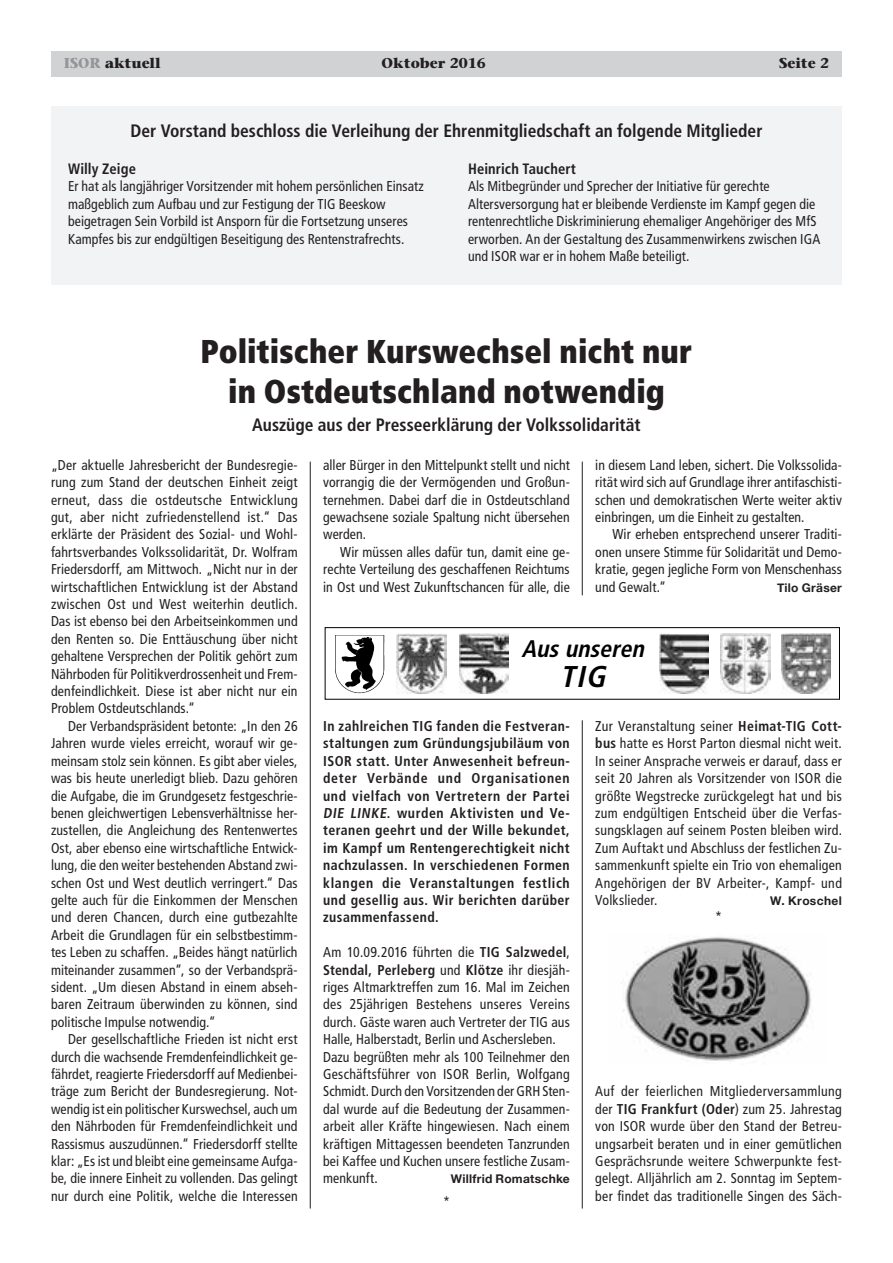
<style>
.page{position:relative;width:893px;height:1263px;background:#fff}
.page>*{position:absolute;margin:0;border:0;box-sizing:border-box;transform-origin:0 0}
.t1{font:900 condensed 33px/39.6px "Frutiger LT Std";letter-spacing:.005em;color:#231f20;text-align:center}
.t2{font:italic 700 condensed 30px "Frutiger";color:#000}
.t3{font:italic 700 condensed 24px "Frutiger";color:#000}
.t4{font:700 condensed 18px "Frutiger LT Std";color:#231f20}
.t5{font:700 condensed 15px "Frutiger LT Std";letter-spacing:.01em;color:#231f20}
.t6{font:condensed 14.25px/17.4px "Frutiger LT Std";letter-spacing:.005em;color:#231f20;text-align:justify}
.t7{font:700 condensed 14.25px/17.4px "Frutiger LT Std";letter-spacing:.03em;color:#231f20;text-align:justify}
.t8{font:700 14.25px "Stone Serif Std";color:#231f20}
.t9{font:700 12px "Helvetica Neue";letter-spacing:.025em;color:#231f20}
.s1{color:#939598}
.s2{font-weight:700}
</style>
<div class="page">
<div style="left:51px;top:51px;width:791px;height:26px;background:#d1d2d4"></div>
<div style="left:51px;top:106px;width:791px;height:179px;background:#f2f3f4"></div>
<hr style="left:582px;top:462px;width:1px;height:133px;background:#231f20">
<hr style="left:582px;top:720px;width:1px;height:488px;background:#231f20">
<hr style="left:310px;top:462px;width:1px;height:746px;background:#231f20">
<img style="left:621px;top:937px;width:190px;height:124px">
<div style="left:325px;top:627px;width:515px;height:73px;border:1px solid #000"></div>
<img style="left:335px;top:635px;width:49px;height:59px">
<img style="left:396px;top:634px;width:50px;height:59px">
<img style="left:459px;top:634px;width:49px;height:59px">
<img style="left:659px;top:634px;width:49px;height:59px">
<img style="left:720px;top:634px;width:50px;height:59px">
<img style="left:781px;top:634px;width:49px;height:59px">
<p class="t8" style="left:64px;top:54px;width:99px"><span class="s1">ISOR</span> aktuell</p>
<p class="t8" style="left:382px;top:54px;width:106px">Oktober 2016</p>
<p class="t8" style="left:779px;top:54px;width:52px">Seite 2</p>
<p class="t4" style="left:130px;top:120px;width:633px">Der Vorstand beschloss die Verleihung der Ehrenmitgliedschaft an folgende Mitglieder</p>
<p class="t5" style="left:68px;top:160px;width:69px">Willy Zeige</p>
<p class="t6" style="left:68px;top:178px;width:357px;text-align:left">Er hat als langjähriger Vorsitzender mit hohem persönlichen Einsatz maßgeblich zum Aufbau und zur Festigung der TIG Beeskow beigetragen Sein Vorbild ist Ansporn für die Fortsetzung unseres Kampfes bis zur endgültigen Beseitigung des Rentenstrafrechts.</p>
<p class="t5" style="left:468px;top:160px;width:110px">Heinrich Tauchert</p>
<p class="t6" style="left:468px;top:178px;width:354px;text-align:left">Als Mitbegründer und Sprecher der Initiative für gerechte Altersversorgung hat er bleibende Verdienste im Kampf gegen die rentenrechtliche Diskriminierung ehemaliger Angehöriger des MfS erworben. An der Gestaltung des Zusammenwirkens zwischen IGA und ISOR war er in hohem Maße beteiligt.</p>
<h1 class="t1" style="left:201px;top:332px;width:493px">Politischer Kurswechsel nicht nur in Ostdeutschland notwendig</h1>
<p class="t4" style="left:252px;top:414px;width:390px">Auszüge aus der Presseerklärung der Volkssolidarität</p>
<p class="t6" style="left:51px;top:456px;width:248px">„Der aktuelle Jahresbericht der Bundesregie&shy;rung zum Stand der deutschen Einheit zeigt erneut, dass die ostdeutsche Entwicklung gut, aber nicht zufriedenstellend ist.“ Das erklärte der Präsident des Sozial- und Wohl&shy;fahrtsverbandes Volkssolidarität, Dr. Wolfram Friedersdorff, am Mittwoch. „Nicht nur in der wirtschaftlichen Entwicklung ist der Abstand zwischen Ost und West weiterhin deutlich.<br>Das ist ebenso bei den Arbeitseinkommen und den Renten so. Die Enttäuschung über nicht gehaltene Versprechen der Politik gehört zum Nährboden für Politikverdrossenheit und Frem&shy;denfeindlichkeit. Diese ist aber nicht nur ein Problem Ostdeutschlands.“</p>
<p class="t6" style="left:51px;top:717px;width:248px;text-indent:17px">Der Verbandspräsident betonte: „In den 26<br>Jahren wurde vieles erreicht, worauf wir ge&shy;meinsam stolz sein können. Es gibt aber vieles, was bis heute unerledigt blieb. Dazu gehören die Aufgabe, die im Grundgesetz festgeschrie&shy;benen gleichwertigen Lebensverhältnisse her&shy;zustellen, die Angleichung des Rentenwertes Ost, aber ebenso eine wirtschaftliche Entwick&shy;lung, die den weiter bestehenden Abstand zwi&shy;schen Ost und West deutlich verringert.“ Das gelte auch für die Einkommen der Menschen und deren Chancen, durch eine gutbezahlte Arbeit die Grundlagen für ein selbstbestimm&shy;tes Leben zu schaffen. „Beides hängt natürlich miteinander zusammen“, so der Verbandsprä&shy;sident. „Um diesen Abstand in einem abseh&shy;baren Zeitraum überwinden zu können, sind politische Impulse notwendig.“</p>
<p class="t6" style="left:51px;top:1030px;width:248px;text-indent:17px">Der gesellschaftliche Frieden ist nicht erst durch die wachsende Fremdenfeindlichkeit ge&shy;fährdet, reagierte Friedersdorff auf Medienbei&shy;träge zum Bericht der Bundesregierung. Not&shy;wendig ist ein politischer Kurswechsel, auch um den Nährboden für Fremdenfeindlichkeit und Rassismus auszudünnen.“ Friedersdorff stellte klar: „Es ist und bleibt eine gemeinsame Aufga&shy;be, die innere Einheit zu vollenden. Das gelingt nur durch eine Politik, welche die Interessen</p>
<p class="t6" style="left:323px;top:456px;width:248px">aller Bürger in den Mittelpunkt stellt und nicht vorrangig die der Vermögenden und Großun&shy;ternehmen. Dabei darf die in Ostdeutschland gewachsene soziale Spaltung nicht übersehen werden.</p>
<p class="t6" style="left:323px;top:543px;width:248px;text-indent:17px">Wir müssen alles dafür tun, damit eine ge&shy;rechte Verteilung des geschaffenen Reichtums in Ost und West Zukunftschancen für alle, die</p>
<p class="t6" style="left:595px;top:456px;width:248px">in diesem Land leben, sichert. Die Volkssolida&shy;rität wird sich auf Grundlage ihrer antifaschisti&shy;schen und demokratischen Werte weiter aktiv einbringen, um die Einheit zu gestalten.</p>
<p class="t6" style="left:595px;top:526px;width:248px;text-indent:17px">Wir erheben entsprechend unserer Traditi&shy;onen unsere Stimme für Solidarität und Demo&shy;kratie, gegen jegliche Form von Menschenhass und Gewalt.“</p>
<p class="t9" style="left:777px;top:578px;width:66px">Tilo Gräser</p>
<h3 class="t3" style="left:521px;top:635px;width:130px">Ausunseren</h3>
<h2 class="t2" style="left:560px;top:659px;width:54px">TIG</h2>
<p class="t7" style="left:323px;top:717px;width:248px">In zahlreichen TIG fanden die Festveran&shy;staltungen zum Gründungsjubiläum von ISOR statt. Unter Anwesenheit befreun&shy;deter Verbände und Organisationen und vielfach von Vertretern der Partei DIE LINKE. wurden Aktivisten und Ve&shy;teranen geehrt und der Wille bekundet, im Kampf um Rentengerechtigkeit nicht nachzulassen. In verschiedenen Formen klangen die Veranstaltungen festlich und gesellig aus. Wir berichten darüber zusammenfassend.</p>
<p class="t6" style="left:323px;top:943px;width:248px;text-align:left">Am 10.09.2016 führten die <span class="s2">TIG Salzwedel</span>, <span class="s2">Stendal, Perleberg</span> und <span class="s2">Klötze</span> ihr diesjäh&shy;riges Altmarktreffen zum 16. Mal im Zeichen des 25jährigen Bestehens unseres Vereins durch. Gäste waren auch Vertreter der TIG aus Halle, Halberstadt, Berlin und Aschersleben.<br>Dazu begrüßten mehr als 100 Teilnehmer den Geschäftsführer von ISOR Berlin, Wolfgang Schmidt. Durch den Vorsitzenden der GRH Sten&shy;dal wurde auf die Bedeutung der Zusammen&shy;arbeit aller Kräfte hingewiesen. Nach einem kräftigen Mittagessen beendeten Tanzrunden bei Kaffee und Kuchen unsere festliche Zusam&shy;menkunft.</p>
<p class="t6" style="left:595px;top:717px;width:248px">Zur Veranstaltung seiner <span class="s2">Heimat-TIG Cott&shy;bus</span> hatte es Horst Parton diesmal nicht weit.<br>In seiner Ansprache verweis er darauf, dass er seit 20 Jahren als Vorsitzender von ISOR die größte Wegstrecke zurückgelegt hat und bis zum endgültigen Entscheid über die Verfas&shy;sungsklagen auf seinem Posten bleiben wird.<br>Zum Auftakt und Abschluss der festlichen Zu&shy;sammenkunft spielte ein Trio von ehemaligen Angehörigen der BV Arbeiter-, Kampf- und Volkslieder.</p>
<p class="t9" style="left:770px;top:891px;width:73px">W. Kroschel</p>
<p class="t6" style="left:715px;top:909px;width:8px">*</p>
<p class="t6" style="left:595px;top:1083px;width:248px">Auf der feierlichen Mitgliederversammlung der <span class="s2">TIG Frankfurt (Oder</span>) zum 25. Jahrestag von ISOR wurde über den Stand der Betreu&shy;ungsarbeit beraten und in einer gemütlichen Gesprächsrunde weitere Schwerpunkte fest&shy;gelegt. Alljährlich am 2. Sonntag im Septem&shy;ber findet das traditionelle Singen des Säch-</p>
<p class="t9" style="left:451px;top:1170px;width:120px">Willfrid Romatschke</p>
<p class="t6" style="left:443px;top:1193px;width:8px">*</p>
</div>
